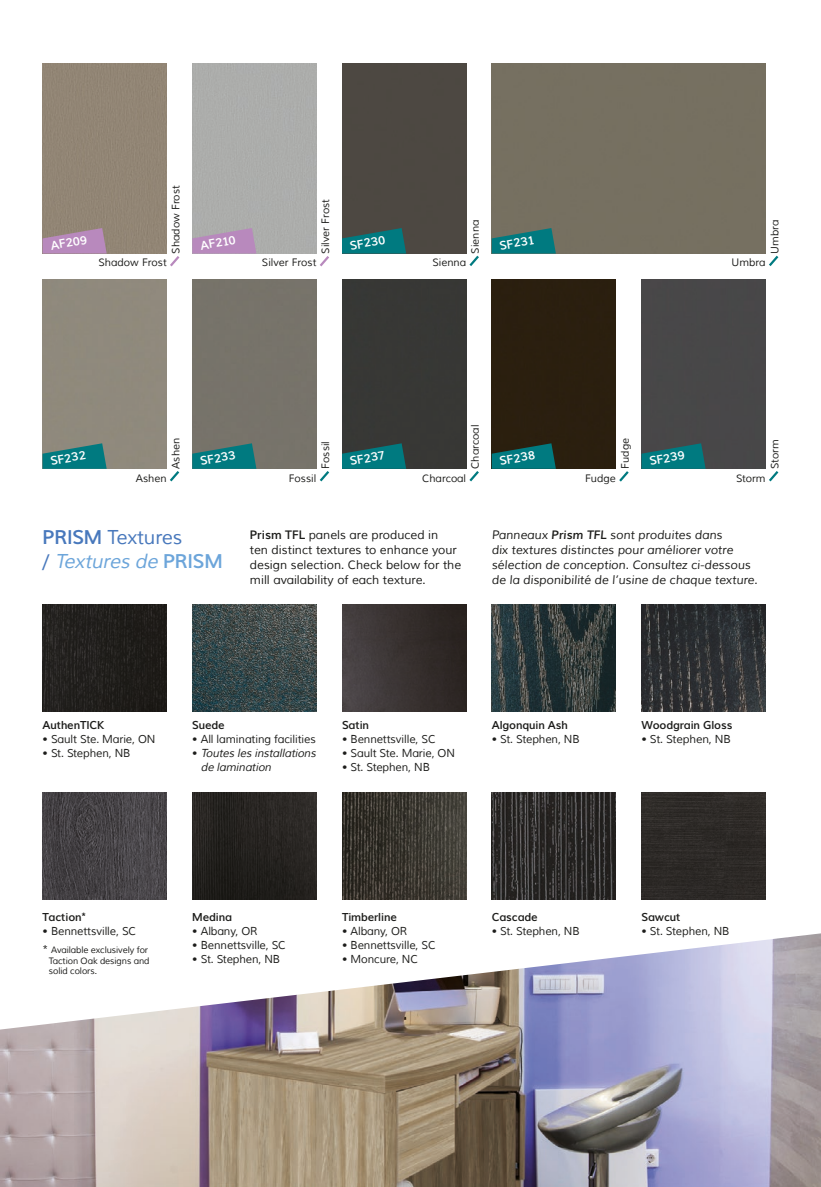
<style>
.page{position:relative;width:821px;height:1187px;background:#fff}
.page>*{position:absolute;margin:0;border:0;box-sizing:border-box;transform-origin:0 0}
.t1{font:italic 19.5px/24px "Muli";color:#6ca5da}
.t2{font:italic 12px/15px "Muli";color:#1d1d1b}
.t3{font:12px/15px "Muli";color:#1d1d1b}
.t4{font:700 12px "Muli";color:#fff}
.t5{font:11.25px "Muli";letter-spacing:-.01em;color:#1d1d1b}
.t6{font:700 11.25px "Muli";letter-spacing:-.01em;color:#1d1d1b}
.t7{font:italic 11.25px/14.2px "Muli";color:#1d1d1b}
.t8{font:10.5px "Muli";color:#1d1d1b}
.t9{font:9px/10.5px "Muli";letter-spacing:-.01em;color:#1d1d1b}
.s1{font-weight:700;font-style:normal;color:#4878bc}
.s2{font-style:normal;color:#4878bc}
.s3{font-weight:700;font-style:normal}
.s4{font-weight:700}
.s5{font-style:normal}
.s6{font-size:9px}
.s7{font-size:11.25px}
</style>
<div class="page">
<img style="left:0;top:933px;width:821px;height:253px">
<img style="left:192px;top:792px;width:124px;height:107px">
<img style="left:43px;top:605px;width:124px;height:106px">
<img style="left:192px;top:605px;width:124px;height:106px">
<img style="left:342px;top:605px;width:124px;height:106px">
<img style="left:492px;top:605px;width:124px;height:106px">
<img style="left:641px;top:605px;width:124px;height:106px">
<svg style="left:320px;top:256px;width:9px;height:10px"></svg>
<svg style="left:192px;top:228px;width:64px;height:25px;background:#b591b8"></svg>
<div style="left:492px;top:279px;width:124px;height:190px;background:#2b1f0f"></div>
<svg style="left:619px;top:471px;width:9px;height:10px"></svg>
<svg style="left:492px;top:443px;width:64px;height:26px;background:#0a6464"></svg>
<div style="left:192px;top:279px;width:124px;height:190px;background:#77736a"></div>
<svg style="left:320px;top:471px;width:9px;height:10px"></svg>
<svg style="left:192px;top:443px;width:64px;height:26px;background:#1c787a"></svg>
<div style="left:342px;top:279px;width:124px;height:190px;background:#373735"></div>
<svg style="left:469px;top:471px;width:10px;height:10px"></svg>
<svg style="left:342px;top:443px;width:64px;height:26px;background:#0c6a6e"></svg>
<div style="left:641px;top:279px;width:124px;height:190px;background:#484748"></div>
<svg style="left:769px;top:471px;width:9px;height:10px"></svg>
<svg style="left:641px;top:443px;width:64px;height:26px;background:#116d72"></svg>
<svg style="left:170px;top:471px;width:9px;height:10px"></svg>
<svg style="left:43px;top:443px;width:64px;height:26px;background:#227d7f"></svg>
<div style="left:43px;top:64px;width:124px;height:189px;background:#928575"></div>
<svg style="left:170px;top:256px;width:9px;height:10px"></svg>
<svg style="left:43px;top:228px;width:64px;height:25px;background:#af88ac"></svg>
<div style="left:492px;top:64px;width:273px;height:189px;background:#767061"></div>
<svg style="left:769px;top:256px;width:9px;height:10px"></svg>
<svg style="left:492px;top:228px;width:64px;height:25px;background:#1b7778"></svg>
<div style="left:342px;top:64px;width:124px;height:189px;background:#4d4842"></div>
<svg style="left:469px;top:256px;width:10px;height:10px"></svg>
<svg style="left:342px;top:228px;width:64px;height:25px;background:#116e71"></svg>
<img style="left:342px;top:792px;width:124px;height:107px">
<img style="left:492px;top:792px;width:124px;height:107px">
<div style="left:641px;top:792px;width:124px;height:107px;background:#2d2a27"></div>
<img style="left:43px;top:792px;width:124px;height:107px">
<p class="t4" style="left:49px;top:238px;width:39px;rotate:-10deg">AF209</p>
<p class="t8" style="left:169px;top:253px;width:70px;rotate:-90deg">Shadow Frost</p>
<p class="t8" style="left:98px;top:256px;width:70px">Shadow Frost</p>
<p class="t4" style="left:199px;top:238px;width:37px;rotate:-10deg">AF210</p>
<p class="t8" style="left:319px;top:253px;width:56px;rotate:-90deg">Silver Frost</p>
<p class="t8" style="left:262px;top:256px;width:56px">Silver Frost</p>
<p class="t4" style="left:349px;top:238px;width:37px;rotate:-10deg">SF230</p>
<p class="t8" style="left:469px;top:253px;width:35px;rotate:-90deg">Sienna</p>
<p class="t8" style="left:432px;top:256px;width:35px">Sienna</p>
<p class="t4" style="left:498px;top:238px;width:36px;rotate:-10deg">SF231</p>
<p class="t8" style="left:768px;top:253px;width:36px;rotate:-90deg">Umbra</p>
<p class="t8" style="left:731px;top:256px;width:36px">Umbra</p>
<p class="t4" style="left:49px;top:453px;width:37px;rotate:-10deg">SF232</p>
<p class="t8" style="left:169px;top:469px;width:32px;rotate:-90deg">Ashen</p>
<p class="t8" style="left:136px;top:471px;width:32px">Ashen</p>
<p class="t4" style="left:199px;top:453px;width:37px;rotate:-10deg">SF233</p>
<p class="t8" style="left:319px;top:469px;width:29px;rotate:-90deg">Fossil</p>
<p class="t8" style="left:289px;top:471px;width:29px">Fossil</p>
<p class="t8" style="left:469px;top:469px;width:45px;rotate:-90deg">Charcoal</p>
<p class="t8" style="left:618px;top:469px;width:32px;rotate:-90deg">Fudge</p>
<p class="t4" style="left:349px;top:453px;width:37px;rotate:-10deg">SF237</p>
<p class="t8" style="left:768px;top:469px;width:31px;rotate:-90deg">Storm</p>
<p class="t8" style="left:736px;top:471px;width:31px">Storm</p>
<p class="t4" style="left:648px;top:453px;width:37px;rotate:-10deg">SF239</p>
<p class="t4" style="left:498px;top:453px;width:37px;rotate:-10deg">SF238</p>
<p class="t8" style="left:422px;top:471px;width:45px">Charcoal</p>
<p class="t8" style="left:585px;top:471px;width:32px">Fudge</p>
<h1 class="t1" style="left:43px;top:525px;width:182px"><span class="s1">PRISM</span> <span class="s2">Textures<br>/</span> Textures de <span class="s3">P R I S M</span></h1>
<p class="t3" style="left:250px;top:527px;width:213px"><span class="s4">Prism TFL</span> panels are produced in<br>ten distinct textures to enhance your design selection. Check below for the mill availability of each texture.</p>
<p class="t2" style="left:492px;top:527px;width:267px">Panneaux <span class="s3">Prism TFL</span> sont produites dans<br>dix textures distinctes pour améliorer votre sélection de conception. Consultez ci-dessous de la disponibilité de l’usine de chaque texture.</p>
<p class="t6" style="left:43px;top:717px;width:63px">AuthenTICK</p>
<p class="t5" style="left:43px;top:732px;width:114px">• Sault Ste. Marie, ON</p>
<p class="t5" style="left:43px;top:746px;width:89px">• St. Stephen, NB</p>
<p class="t6" style="left:192px;top:717px;width:34px">Suede</p>
<p class="t5" style="left:192px;top:732px;width:125px">• All laminating facilities</p>
<p class="t7" style="left:201px;top:746px;width:119px;text-indent:-9px"><span class="s5">•</span> Touteslesinstallations de lamination</p>
<p class="t6" style="left:342px;top:717px;width:29px">Satin</p>
<p class="t5" style="left:342px;top:732px;width:95px">• Bennettsville, SC</p>
<p class="t5" style="left:342px;top:746px;width:114px">• Sault Ste. Marie, ON</p>
<p class="t5" style="left:342px;top:760px;width:89px">• St. Stephen, NB</p>
<p class="t6" style="left:492px;top:717px;width:77px">Algonquin Ash</p>
<p class="t5" style="left:492px;top:732px;width:89px">• St. Stephen, NB</p>
<p class="t6" style="left:43px;top:909px;width:45px">Taction<span class="s6">*</span></p>
<p class="t5" style="left:43px;top:924px;width:95px">• Bennettsville, SC</p>
<p class="t9" style="left:49px;top:945px;width:102px;text-indent:-6px"><span class="s7">*</span> Available exclusively for<br>Taction Oak designs and solid colors.</p>
<p class="t6" style="left:192px;top:909px;width:41px">Medina</p>
<p class="t5" style="left:192px;top:924px;width:67px">• Albany, OR</p>
<p class="t5" style="left:192px;top:938px;width:95px">• Bennettsville, SC</p>
<p class="t5" style="left:192px;top:952px;width:89px">• St. Stephen, NB</p>
<p class="t6" style="left:342px;top:909px;width:56px">Timberline</p>
<p class="t5" style="left:342px;top:924px;width:67px">• Albany, OR</p>
<p class="t5" style="left:342px;top:938px;width:95px">• Bennettsville, SC</p>
<p class="t5" style="left:342px;top:952px;width:77px">• Moncure, NC</p>
<p class="t6" style="left:492px;top:909px;width:47px">Cascade</p>
<p class="t5" style="left:492px;top:924px;width:89px">• St. Stephen, NB</p>
<p class="t6" style="left:641px;top:717px;width:93px">Woodgrain Gloss</p>
<p class="t5" style="left:641px;top:732px;width:91px">• St. Stephen, NB</p>
<p class="t6" style="left:641px;top:909px;width:41px">Sawcut</p>
<p class="t5" style="left:641px;top:924px;width:89px">• St. Stephen, NB</p>
</div>
